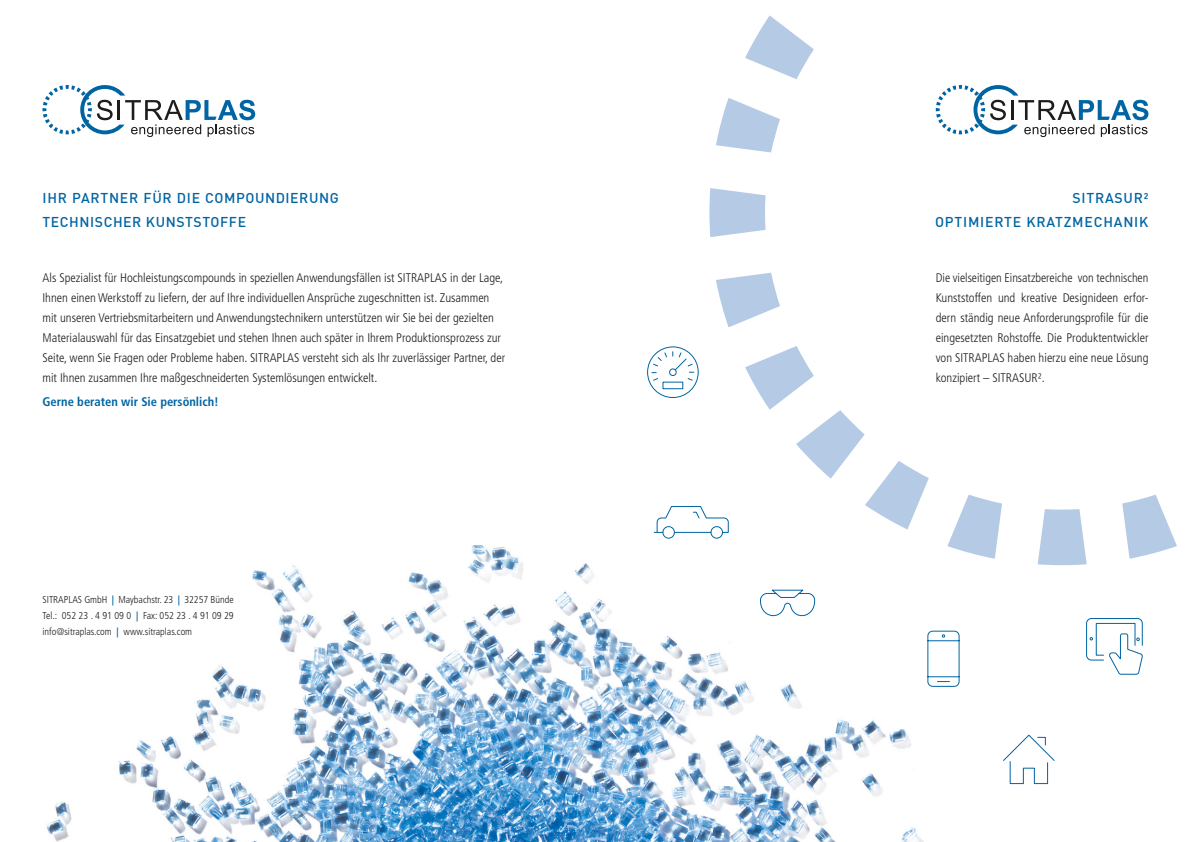
<style>
.page{position:relative;width:1191px;height:842px;background:#fff}
.page>*{position:absolute;margin:0;border:0;box-sizing:border-box;transform-origin:0 0}
.t1{font:500 14px/24px "DIN Offc";letter-spacing:.05em;color:#0064a3;text-align:right}
.t2{font:300 condensed 12.5px/20px "Frutiger LT Std";color:#1d1d1b;text-align:justify}
.t3{font:700 condensed 12.5px "Frutiger LT Std";color:#0064a3}
.t4{font:300 condensed 10px/16px "Frutiger LT Std";color:#1d1d1b;text-align:justify}
.s1{font-weight:700;color:#0064a3}
</style>
<div class="page">
<img style="left:47px;top:577px;width:877px;height:265px">
<svg style="left:274px;top:357px;width:813px;height:467px"></svg>
<svg style="left:46px;top:570px;width:224px;height:259px"></svg>
<svg style="left:801px;top:645px;width:93px;height:74px"></svg>
<svg style="left:1037px;top:509px;width:49px;height:56px;background:#c0d2e9"></svg>
<svg style="left:1122px;top:495px;width:55px;height:64px"></svg>
<svg style="left:745px;top:15px;width:69px;height:64px"></svg>
<svg style="left:716px;top:98px;width:64px;height:54px"></svg>
<svg style="left:709px;top:188px;width:56px;height:49px;background:#c0d2e9"></svg>
<svg style="left:716px;top:273px;width:64px;height:54px"></svg>
<svg style="left:745px;top:346px;width:183px;height:183px"></svg>
<svg style="left:947px;top:495px;width:55px;height:64px"></svg>
<svg style="left:935px;top:85px;width:213px;height:52px"></svg>
<svg style="left:43px;top:85px;width:212px;height:52px"></svg>
<svg style="left:848px;top:835px;width:22px;height:7px"></svg>
<svg style="left:927px;top:630px;width:33px;height:57px"></svg>
<svg style="left:1002px;top:734px;width:53px;height:50px"></svg>
<div style="left:647px;top:346px;width:51px;height:52px;border:1px solid #0064a3;border-radius:50%"></div>
<svg style="left:652px;top:352px;width:42px;height:29px"></svg>
<div style="left:662px;top:382px;width:21px;height:7px;border:1px solid #0064a3"></div>
<div style="left:710px;top:526px;width:13px;height:13px;border:1px solid #0064a3;border-radius:50%"></div>
<div style="left:662px;top:526px;width:13px;height:13px;border:1px solid #0064a3;border-radius:50%"></div>
<svg style="left:654px;top:505px;width:75px;height:28px"></svg>
<svg style="left:1085px;top:617px;width:58px;height:58px"></svg>
<svg style="left:759px;top:589px;width:56px;height:33px"></svg>
<p class="t1" style="left:43px;top:186px;width:298px;text-align:left">IHR PARTNER FÜR DIE COMPOUNDIERUNG<br>TECHNISCHER KUNSTSTOFFE</p>
<p class="t2" style="left:43px;top:267px;width:464px;text-align:left">Als Spezialist für Hochleistungscompounds in speziellen Anwendungsfällen ist SITRAPLAS in der Lage, Ihnen einen Werkstoff zu liefern, der auf Ihre individuellen Ansprüche zugeschnitten ist. Zusammen mit unseren Vertriebsmitarbeitern und Anwendungstechnikern unterstützen wir Sie bei der gezielten Materialauswahl für das Einsatzgebiet und stehen Ihnen auch später in Ihrem Produktionsprozess zur Seite, wenn Sie Fragen oder Probleme haben. SITRAPLAS versteht sich als Ihr zuverlässiger Partner, der mit Ihnen zusammen Ihre maßgeschneiderten Systemlösungen entwickelt.</p>
<p class="t3" style="left:43px;top:394px;width:178px">Gerne beraten wir Sie persönlich!</p>
<p class="t4" style="left:43px;top:591px;width:193px">SITRAPLAS GmbH <span class="s1">|</span> Maybachstr. 23 <span class="s1">|</span> 32257 Bünde Tel.: 052 23 . 4 91 09 0 <span class="s1">|</span> Fax: 052 23 . 4 91 09 29 info@sitraplas.com <span class="s1">|</span> www.sitraplas.com</p>
<p class="t1" style="left:935px;top:186px;width:215px">SITRASUR²<br>OPTIMIERTE KRATZMECHANIK</p>
<p class="t2" style="left:935px;top:267px;width:214px">Die vielseitigen Einsatzbereiche von technischen Kunststoffen und kreative Designideen erfor&shy;dern ständig neue Anforderungsprofile für die eingesetzten Rohstoffe. Die Produktentwickler von SITRAPLAS haben hierzu eine neue Lösung konzipiert – SITRASUR².</p>
</div>
